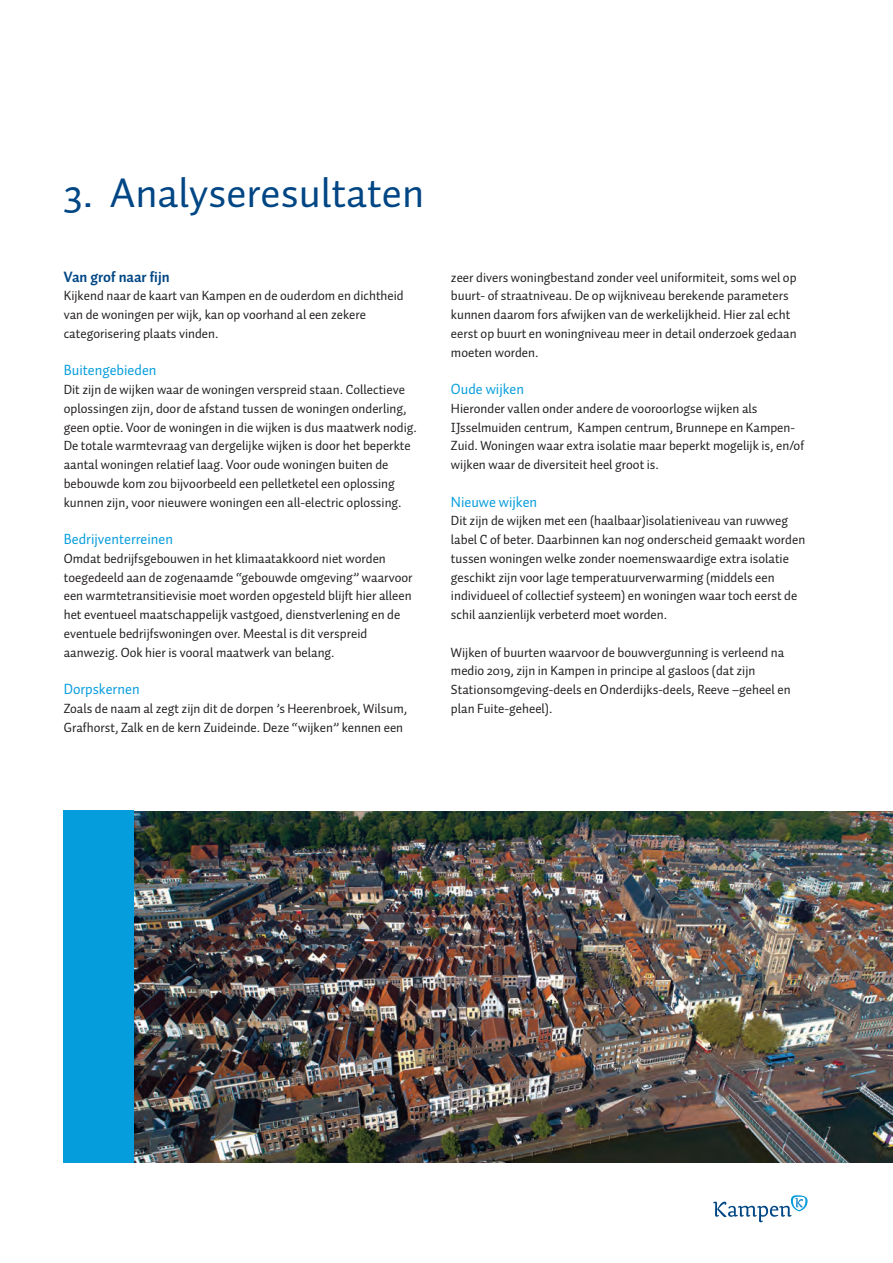
<style>
.page{position:relative;width:893px;height:1263px;background:#fff}
.page>*{position:absolute;margin:0;border:0;box-sizing:border-box;transform-origin:0 0}
.t1{font:42px "Auto Pro";color:#004684}
.t2{font:15px "Auto Pro";color:#069ddc;scale:.96 1}
.t3{font:700 15px "Auto Pro";color:#004684}
.t4{font:13.5px/18.8px "Auto Pro";color:#231f20}
</style>
<div class="page">
<svg style="left:713px;top:1195px;width:95px;height:27px"></svg>
<img style="left:134px;top:811px;width:759px;height:351px">
<div style="left:64px;top:811px;width:70px;height:352px;background:#069ddc"></div>
<h1 class="t1" style="left:64px;top:163px;width:362px">3. Analyseresultaten</h1>
<p class="t3" style="left:64px;top:266px;width:107px">Van grof naar fijn</p>
<p class="t4" style="left:64px;top:286px;width:341px">Kijkend naar de kaart van Kampen en de ouderdom en dichtheid van de woningen per wijk, kan op voorhand al een zekere categorisering plaats vinden.</p>
<p class="t2" style="left:64px;top:360px;width:98px">Buitengebieden</p>
<p class="t4" style="left:64px;top:380px;width:355px">Dit zijn de wijken waar de woningen verspreid staan. Collectieve oplossingen zijn, door de afstand tussen de woningen onderling, geen optie. Voor de woningen in die wijken is dus maatwerk nodig.<br>De totale warmtevraag van dergelijke wijken is door het beperkte aantal woningen relatief laag. Voor oude woningen buiten de bebouwde kom zou bijvoorbeeld een pelletketel een oplossing kunnen zijn, voor nieuwere woningen een all-electric oplossing.</p>
<p class="t2" style="left:64px;top:528px;width:115px">Bedrijventerreinen</p>
<p class="t4" style="left:64px;top:549px;width:350px">Omdat bedrijfsgebouwen in het klimaatakkoord niet worden toegedeeld aan de zogenaamde “gebouwde omgeving” waarvoor een warmtetransitievisie moet worden opgesteld blijft hier alleen het eventueel maatschappelijk vastgoed, dienstverlening en de eventuele bedrijfswoningen over. Meestal is dit verspreid aanwezig. Ook hier is vooral maatwerk van belang.</p>
<p class="t2" style="left:64px;top:678px;width:81px">Dorpskernen</p>
<p class="t4" style="left:64px;top:699px;width:345px">Zoals de naam al zegt zijn dit de dorpen ’s Heerenbroek, Wilsum,<br>Grafhorst, Zalk en de kern Zuideinde. Deze “wijken” kennen een</p>
<p class="t4" style="left:451px;top:267px;width:347px">zeer divers woningbestand zonder veel uniformiteit, soms wel op buurt- of straatniveau. De op wijkniveau berekende parameters kunnen daarom fors afwijken van de werkelijkheid. Hier zal echt eerst op buurt en woningniveau meer in detail onderzoek gedaan moeten worden.</p>
<p class="t2" style="left:451px;top:378px;width:78px">Oude wijken</p>
<p class="t4" style="left:451px;top:399px;width:355px">Hieronder vallen onder andere de vooroorlogse wijken als IJsselmuiden centrum, Kampen centrum, Brunnepe en Kampen-Zuid. Woningen waar extra isolatie maar beperkt mogelijk is, en/of wijken waar de diversiteit heel groot is.</p>
<p class="t2" style="left:451px;top:491px;width:91px">Nieuwe wijken</p>
<p class="t4" style="left:451px;top:511px;width:356px">Dit zijn de wijken met een (haalbaar)isolatieniveau van ruwweg label C of beter. Daarbinnen kan nog onderscheid gemaakt worden tussen woningen welke zonder noemenswaardige extra isolatie geschikt zijn voor lage temperatuurverwarming (middels een individueel of collectief systeem) en woningen waar toch eerst de schil aanzienlijk verbeterd moet worden.</p>
<p class="t4" style="left:451px;top:642px;width:341px">Wijken of buurten waarvoor de bouwvergunning is verleend na medio 2019, zijn in Kampen in principe al gasloos (dat zijn Stationsomgeving-deels en Onderdijks-deels, Reeve –geheel en plan Fuite-geheel).</p>
</div>
